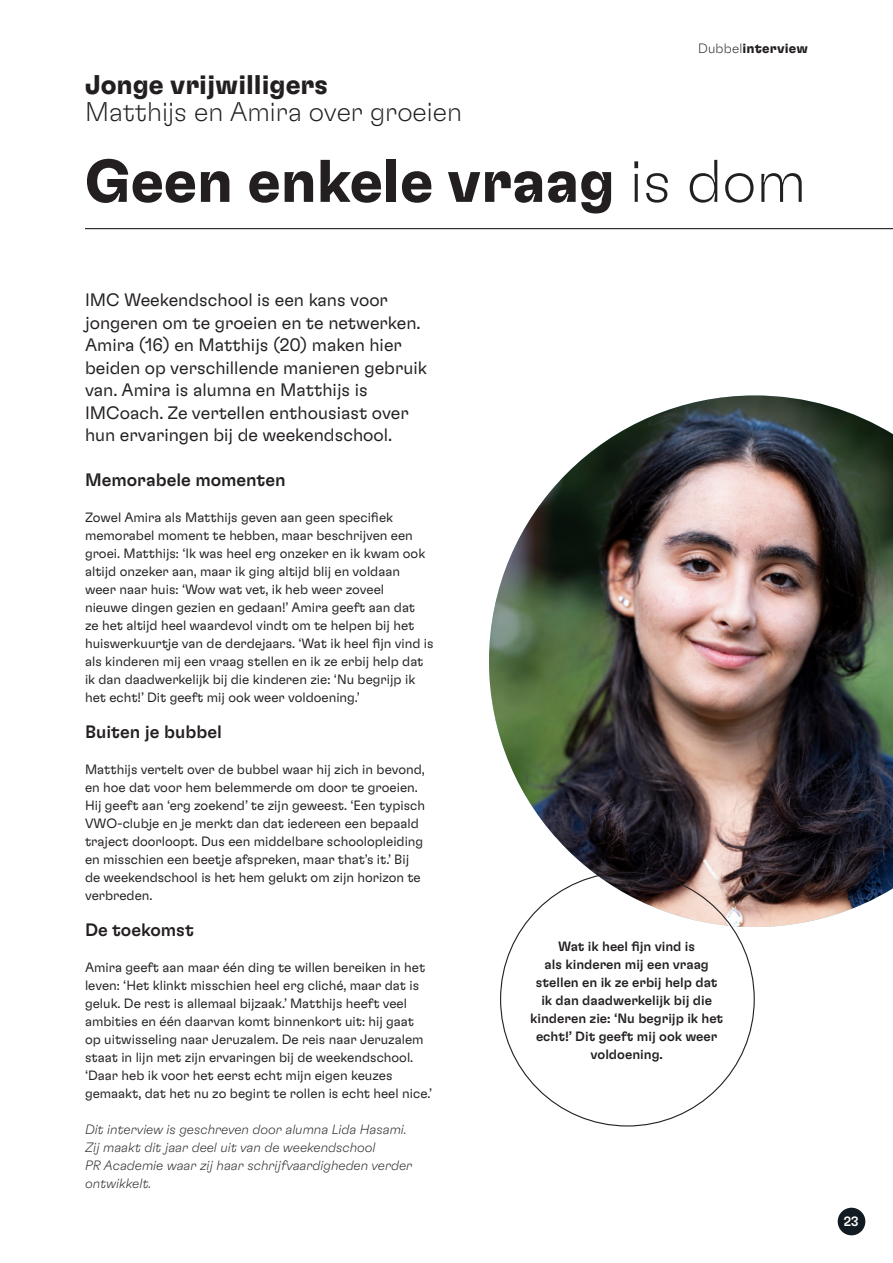
<style>
.page{position:relative;width:893px;height:1263px;background:#fff}
.page>*{position:absolute;margin:0;border:0;box-sizing:border-box;transform-origin:0 0}
.t1{font:700 60px "GT Flexa Trial";color:#231f20}
.t2{font:100 27px "GT Flexa Trial";color:#231f20}
.t3{font:700 27px "GT Flexa Trial";color:#231f20}
.t4{font:300 18px/22.5px "GT Flexa";color:#231f20}
.t5{font:500 18px "GT Flexa";color:#231f20}
.t6{font:300 13.5px/18px "GT Flexa";color:#231f20}
.t7{font:500 13.5px/18px "GT Flexa";color:#231f20;text-align:center}
.t8{font:italic 100 13.5px/18px "GT Flexa Trial";color:#231f20}
.t9{font:700 13.5px "GT Flexa Trial";letter-spacing:.015em;color:#231f20}
.t10{font:500 13.5px "GT Flexa";color:#fff}
.s1{font-weight:100}
</style>
<div class="page">
<img style="left:489px;top:395px;width:404px;height:532px">
<hr style="left:85px;top:228px;width:808px;height:1px;background:#231f20">
<div style="left:838px;top:1208px;width:27px;height:27px;background:#121b21;border-radius:50%"></div>
<p class="t9" style="left:698px;top:44px;width:111px"><span class="s1">Dubbel</span>interview</p>
<h2 class="t3" style="left:85px;top:74px;width:244px">Jonge vrijwilligers</h2>
<h2 class="t2" style="left:85px;top:102px;width:378px">Matthijs en Amira over groeien</h2>
<h1 class="t1" style="left:85px;top:159px;width:723px">Geen enkele vraag <span class="s1">is dom</span></h1>
<p class="t4" style="left:85px;top:288px;width:344px">IMC Weekendschool is een kans voor jongeren om te groeien en te netwerken.<br>Amira (16) en Matthijs (20) maken hier beiden op verschillende manieren gebruik van. Amira is alumna en Matthijs is IMCoach. Ze vertellen enthousiast over hun ervaringen bij de weekendschool.</p>
<h3 class="t5" style="left:85px;top:469px;width:202px">Memorabele momenten</h3>
<p class="t6" style="left:85px;top:508px;width:350px">Zowel Amira als Matthijs geven aan geen specifiek memorabel moment te hebben, maar beschrijven een groei. Matthijs: ‘Ik was heel erg onzeker en ik kwam ook altijd onzeker aan, maar ik ging altijd blij en voldaan weer naar huis: ‘Wow wat vet, ik heb weer zoveel<br>nieuwe dingen gezien en gedaan!’ Amira geeft aan dat<br>ze het altijd heel waardevol vindt om te helpen bij het huiswerkuurtje van de derdejaars. ‘Wat ik heel fijn vind is als kinderen mij een vraag stellen en ik ze erbij help dat ik dan daadwerkelijk bij die kinderen zie: ‘Nu begrijp ik het echt!’ Dit geeft mij ook weer voldoening.’</p>
<h3 class="t5" style="left:85px;top:721px;width:138px">Buiten je bubbel</h3>
<p class="t6" style="left:85px;top:760px;width:342px">Matthijs vertelt over de bubbel waar hij zich in bevond, en hoe dat voor hem belemmerde om door te groeien.<br>Hij geeft aan ‘erg zoekend’ te zijn geweest. ‘Een typisch VWO-clubje en je merkt dan dat iedereen een bepaald traject doorloopt. Dus een middelbare schoolopleiding en misschien een beetje afspreken, maar that’s it.’ Bij de weekendschool is het hem gelukt om zijn horizon te verbreden.</p>
<h3 class="t5" style="left:85px;top:919px;width:110px">De toekomst</h3>
<p class="t6" style="left:85px;top:958px;width:349px">Amira geeft aan maar één ding te willen bereiken in het leven: ‘Het klinkt misschien heel erg cliché, maar dat is geluk. De rest is allemaal bijzaak.’ Matthijs heeft veel ambities en één daarvan komt binnenkort uit: hij gaat op uitwisseling naar Jeruzalem. De reis naar Jeruzalem staat in lijn met zijn ervaringen bij de weekendschool. ‘Daar heb ik voor het eerst echt mijn eigen keuzes gemaakt, dat het nu zo begint te rollen is echt heel nice.’</p>
<p class="t8" style="left:85px;top:1121px;width:329px">Dit interview is geschreven door alumna Lida Hasami.<br>Zij maakt dit jaar deel uit van de weekendschool<br>PR Academie waar zij haar schrijfvaardigheden verder ontwikkelt.</p>
<p class="t7" style="left:530px;top:936px;width:195px">Wat ik heel fijn vind is<br>als kinderen mij een vraag stellen en ik ze erbij help dat ik dan daadwerkelijk bij die kinderen zie: ‘Nu begrijp ik het echt!’ Dit geeft mij ook weer voldoening.</p>
<p class="t10" style="left:844px;top:1213px;width:16px">23</p>
</div>
